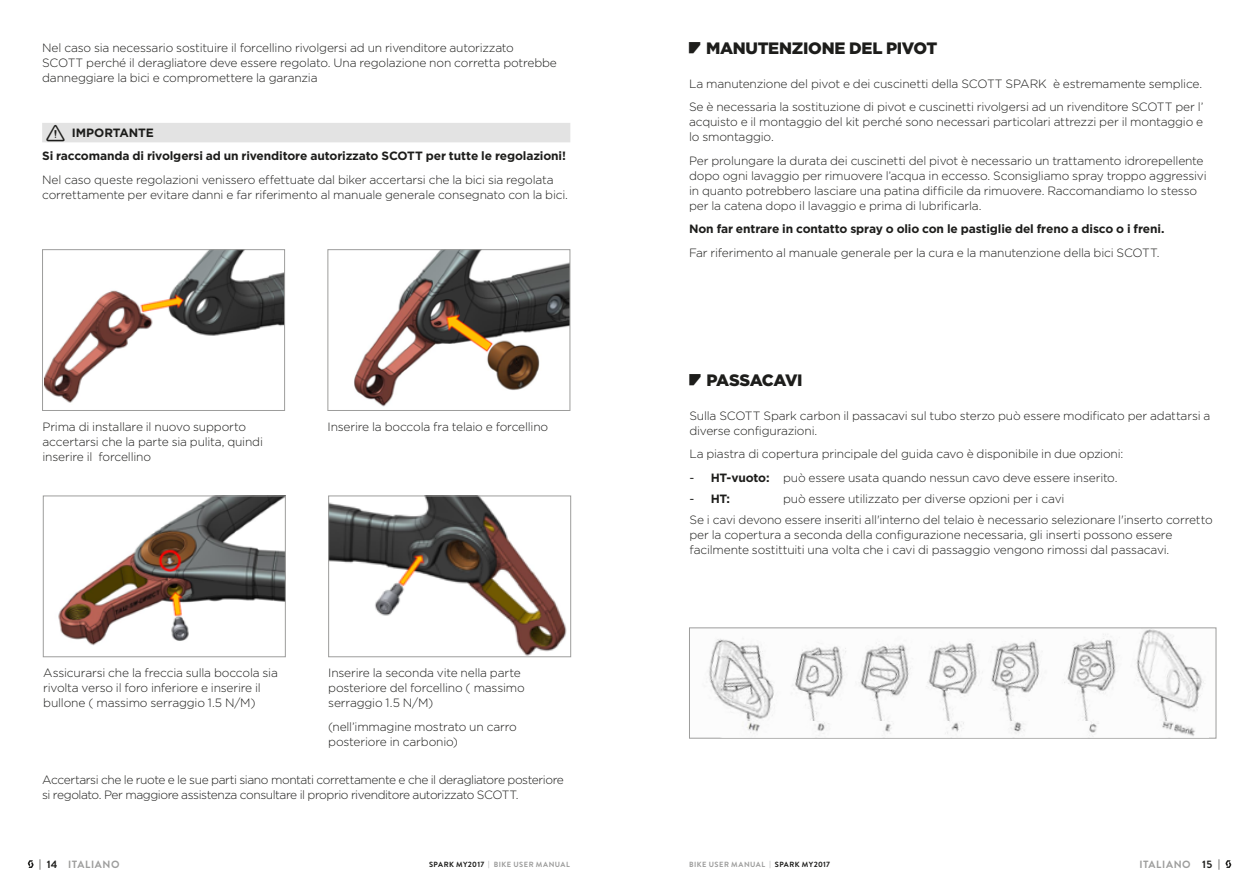
<style>
.page{position:relative;width:1259px;height:893px;background:#fff}
.page>*{position:absolute;margin:0;border:0;box-sizing:border-box;transform-origin:0 0}
.t1{font:900 16.5px "Gotham";letter-spacing:-.02em;color:#1d1d1b}
.t2{font:300 12px/15px "Gotham";letter-spacing:-.015em;color:#1d1d1b}
.t3{font:300 12px/15px "Gotham";letter-spacing:-.04em;color:#1d1d1b}
.t4{font:700 12px/23.2px "Gotham";letter-spacing:-.01em;color:#1d1d1b}
.t5{font:700 10.5px "Brandon Text";letter-spacing:.06em;color:#9d9d9c}
.t6{font:700 10.5px "Brandon Text";color:#1d1d1b}
.t7{font:700 7.5px "Brandon Text";letter-spacing:.065em;color:#9d9d9c}
.s1{font-family:"Warning";font-weight:400;font-size:30px}
.s2{font-family:"manual Point";font-weight:400;font-size:27px}
.s3{font-weight:400}
.s4{font-weight:700}
.s5{color:#1d1d1b}
</style>
<div class="page">
<img style="left:45px;top:251px;width:238px;height:152px">
<div style="left:42px;top:249px;width:243px;height:162px;border:1px solid #9d9d9c"></div>
<img style="left:354px;top:251px;width:214px;height:156px">
<div style="left:327px;top:249px;width:243px;height:162px;border:1px solid #9d9d9c"></div>
<img style="left:58px;top:498px;width:226px;height:148px">
<div style="left:43px;top:496px;width:243px;height:161px;border:1px solid #9d9d9c"></div>
<img style="left:330px;top:498px;width:237px;height:157px">
<div style="left:328px;top:496px;width:243px;height:161px;border:1px solid #9d9d9c"></div>
<img style="left:708px;top:629px;width:497px;height:92px">
<div style="left:689px;top:627px;width:527px;height:112px;border:1px solid #9d9d9c"></div>
<img style="left:696px;top:721px;width:513px;height:17px">
<div style="left:42px;top:123px;width:528px;height:19px;background:#e3e3e3"></div>
<svg style="left:1225px;top:860px;width:6px;height:8px"></svg>
<svg style="left:28px;top:860px;width:6px;height:8px"></svg>
<p class="t2" style="left:42px;top:40px;width:516px">Nel caso sia necessario sostituire il forcellino rivolgersi ad un rivenditore autorizzato<br>SCOTT perché il deragliatore deve essere regolato. Una regolazione non corretta potrebbe danneggiare la bici e compromettere la garanzia</p>
<p class="t4" style="left:42px;top:121px;width:525px;text-indent:4px"><span class="s1">•</span> IMPORTANTE<br>Si raccomanda di rivolgersi ad un rivenditore autorizzato SCOTT per tutte le regolazioni!</p>
<p class="t2" style="left:42px;top:172px;width:527px">Nel caso queste regolazioni venissero effettuate dal biker accertarsi che la bici sia regolata correttamente per evitare danni e far riferimento al manuale generale consegnato con la bici.</p>
<p class="t2" style="left:43px;top:419px;width:222px">Prima di installare il nuovo supporto accertarsi che la parte sia pulita, quindi inserire il forcellino</p>
<p class="t2" style="left:327px;top:419px;width:222px">Inserire la boccola fra telaio e forcellino</p>
<p class="t2" style="left:43px;top:665px;width:236px">Assicurarsi che la freccia sulla boccola sia rivolta verso il foro inferiore e inserire il bullone ( massimo serraggio 1.5 N/M)</p>
<p class="t2" style="left:328px;top:665px;width:198px">Inserire la seconda vite nella parte posteriore del forcellino ( massimo serraggio 1.5 N/M)</p>
<p class="t2" style="left:328px;top:719px;width:190px">(nell’immagine mostrato un carro posteriore in carbonio)</p>
<p class="t3" style="left:42px;top:771px;width:523px">Accertarsi che le ruote e le sue parti siano montati correttamente e che il deragliatore posteriore si regolato. Per maggiore assistenza consultare il proprio rivenditore autorizzato SCOTT.</p>
<h1 class="t1" style="left:689px;top:37px;width:250px"><span class="s2">•</span> MANUTENZIONE DEL PIVOT</h1>
<p class="t2" style="left:689px;top:71px;width:516px;line-height:23.5px">La manutenzione del pivot e dei cuscinetti della SCOTT SPARK è estremamente semplice.<br>Se è necessaria la sostituzione di pivot e cuscinetti rivolgersi ad un rivenditore SCOTT per l’</p>
<p class="t2" style="left:689px;top:114px;width:516px">acquisto e il montaggio del kit perché sono necessari particolari attrezzi per il montaggio e lo smontaggio.</p>
<p class="t2" style="left:689px;top:153px;width:519px">Per prolungare la durata dei cuscinetti del pivot è necessario un trattamento idrorepellente dopo ogni lavaggio per rimuovere l’acqua in eccesso. Sconsigliamo spray troppo aggressivi in quanto potrebbero lasciare una patina difficile da rimuovere. Raccomandiamo lo stesso per la catena dopo il lavaggio e prima di lubrificarla.</p>
<p class="t4" style="left:689px;top:217px;width:477px">Non far entrare in contatto spray o olio con le pastiglie del freno a disco o i freni.</p>
<p class="t2" style="left:689px;top:245px;width:472px">Far riferimento al manuale generale per la cura e la manutenzione della bici SCOTT.</p>
<h1 class="t1" style="left:689px;top:369px;width:115px"><span class="s2">•</span> PASSACAVI</h1>
<p class="t2" style="left:689px;top:408px;width:522px">Sulla SCOTT Spark carbon il passacavi sul tubo sterzo può essere modificato per adattarsi a diverse configurazioni.</p>
<p class="t2" style="left:689px;top:446px;width:435px">La piastra di copertura principale del guida cavo è disponibile in due opzioni:</p>
<p class="t2" style="left:689px;top:470px;width:430px"><span class="s3">-</span> <span class="s4">HT-vuoto:</span> può essere usata quando nessun cavo deve essere inserito.</p>
<p class="t4" style="left:689px;top:487px;width:42px"><span class="s3">-</span> HT:</p>
<p class="t2" style="left:689px;top:488px;width:525px;line-height:21.3px;text-indent:94px">può essere utilizzato per diverse opzioni per i cavi<br>Se i cavi devono essere inseriti all'interno del telaio è necessario selezionare l'inserto corretto</p>
<p class="t2" style="left:689px;top:527px;width:484px">per la copertura a seconda della configurazione necessaria, gli inserti possono essere facilmente sostittuiti una volta che i cavi di passaggio vengono rimossi dal passacavi.</p>
<p class="t6" style="left:39px;top:857px;width:20px">| 14</p>
<p class="t7" style="left:429px;top:859px;width:142px"><span class="s5">SPARK MY2017</span> | BIKE USER MANUAL</p>
<p class="t7" style="left:689px;top:859px;width:142px">BIKE USER MANUAL | <span class="s5">SPARK MY2017</span></p>
<p class="t6" style="left:1202px;top:857px;width:19px">15 |</p>
<p class="t5" style="left:68px;top:857px;width:53px">ITALIANO</p>
<p class="t5" style="left:1139px;top:857px;width:53px">ITALIANO</p>
</div>
